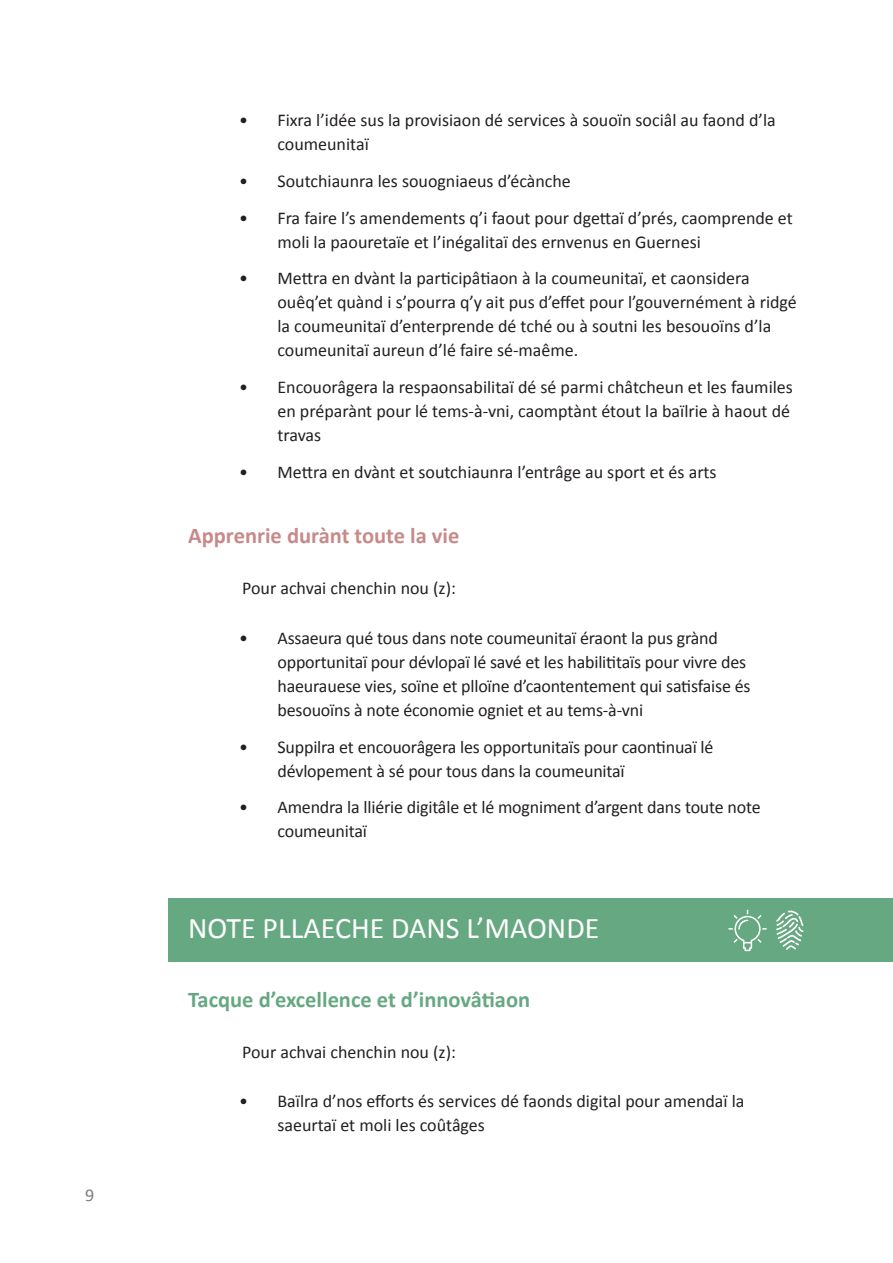
<style>
.page{position:relative;width:893px;height:1263px;background:#fff}
.page>*{position:absolute;margin:0;border:0;box-sizing:border-box;transform-origin:0 0}
.Header_3{font:30px "Calibri";color:#fff}
.Priority_Style{font:700 22.5px "Calibri";color:#66a882}
.Priority_Style-2{font:700 22.5px "Calibri";color:#c78a8a}
.Body_Copy{font:18px/24px "Calibri";color:#231f20}
.t1{font:18px "Calibri";color:#7a7c81}
</style>
<div class="page">
<div style="left:168px;top:898px;width:725px;height:64px;background:#66a882"></div>
<svg style="left:728px;top:910px;width:38px;height:41px"></svg>
<svg style="left:776px;top:910px;width:27px;height:40px"></svg>
<p class="t1" style="left:85px;top:1184px;width:11px">9</p>
<p class="Body_Copy" style="left:277px;top:107px;width:500px;text-indent:-38px">• Fixra l’idée sus la provisiaon dé services à souoïn sociâl au faond d’la coumeunitaï</p>
<p class="Body_Copy" style="left:239px;top:168px;width:333px">• Soutchiaunra les souogniaeus d’écànche</p>
<p class="Body_Copy" style="left:277px;top:205px;width:517px;text-indent:-38px">• Fra faire l’s amendements q’i faout pour dgettaï d’prés, caomprende et moli la paouretaïe et l’inégalitaï des ernvenus en Guernesi</p>
<p class="Body_Copy" style="left:277px;top:266px;width:521px;text-indent:-38px">• Mettra en dvànt la participâtiaon à la coumeunitaï, et caonsidera ouêq’et quànd i s’pourra q’y ait pus d’effet pour l’gouvernément à ridgé la coumeunitaï d’enterprende dé tché ou à soutni les besouoïns d’la coumeunitaï aureun d’lé faire sé-maême.</p>
<p class="Body_Copy" style="left:277px;top:374px;width:517px;text-indent:-38px">• Encouorâgera la respaonsabilitaï dé sé parmi châtcheun et les faumiles en préparànt pour lé tems-à-vni, caomptànt étout la baïlrie à haout dé travas</p>
<p class="Body_Copy" style="left:239px;top:459px;width:479px">• Mettra en dvànt et soutchiaunra l’entrâge au sport et és arts</p>
<p class="Priority_Style-2" style="left:188px;top:522px;width:273px">Apprenrie durànt toute la vie</p>
<p class="Body_Copy" style="left:242px;top:575px;width:215px">Pour achvai chenchin nou (z):</p>
<p class="Body_Copy" style="left:277px;top:625px;width:475px;text-indent:-38px">• Assaeura qué tous dans note coumeunitaï éraont la pus grànd opportunitaï pour dévlopaï lé savé et les habilititaïs pour vivre des haeurauese vies, soïne et plloïne d’caontentement qui satisfaise és besouoïns à note économie ogniet et au tems-à-vni</p>
<p class="Body_Copy" style="left:277px;top:734px;width:437px;text-indent:-38px">• Suppilra et encouorâgera les opportunitaïs pour caontinuaï lé dévlopement à sé pour tous dans la coumeunitaï</p>
<p class="Body_Copy" style="left:277px;top:794px;width:485px;text-indent:-38px">• Amendra la lliérie digitâle et lé mogniment d’argent dans toute note coumeunitaï</p>
<p class="Header_3" style="left:188px;top:909px;width:413px">NOTE PLLAECHE DANS L’MAONDE</p>
<p class="Priority_Style" style="left:188px;top:985px;width:344px">Tacque d’excellence et d’innovâtiaon</p>
<p class="Body_Copy" style="left:242px;top:1039px;width:215px">Pour achvai chenchin nou (z):</p>
<p class="Body_Copy" style="left:277px;top:1088px;width:469px;text-indent:-38px">• Baïlra d’nos efforts és services dé faonds digital pour amendaï la saeurtaï et moli les coûtâges</p>
</div>
